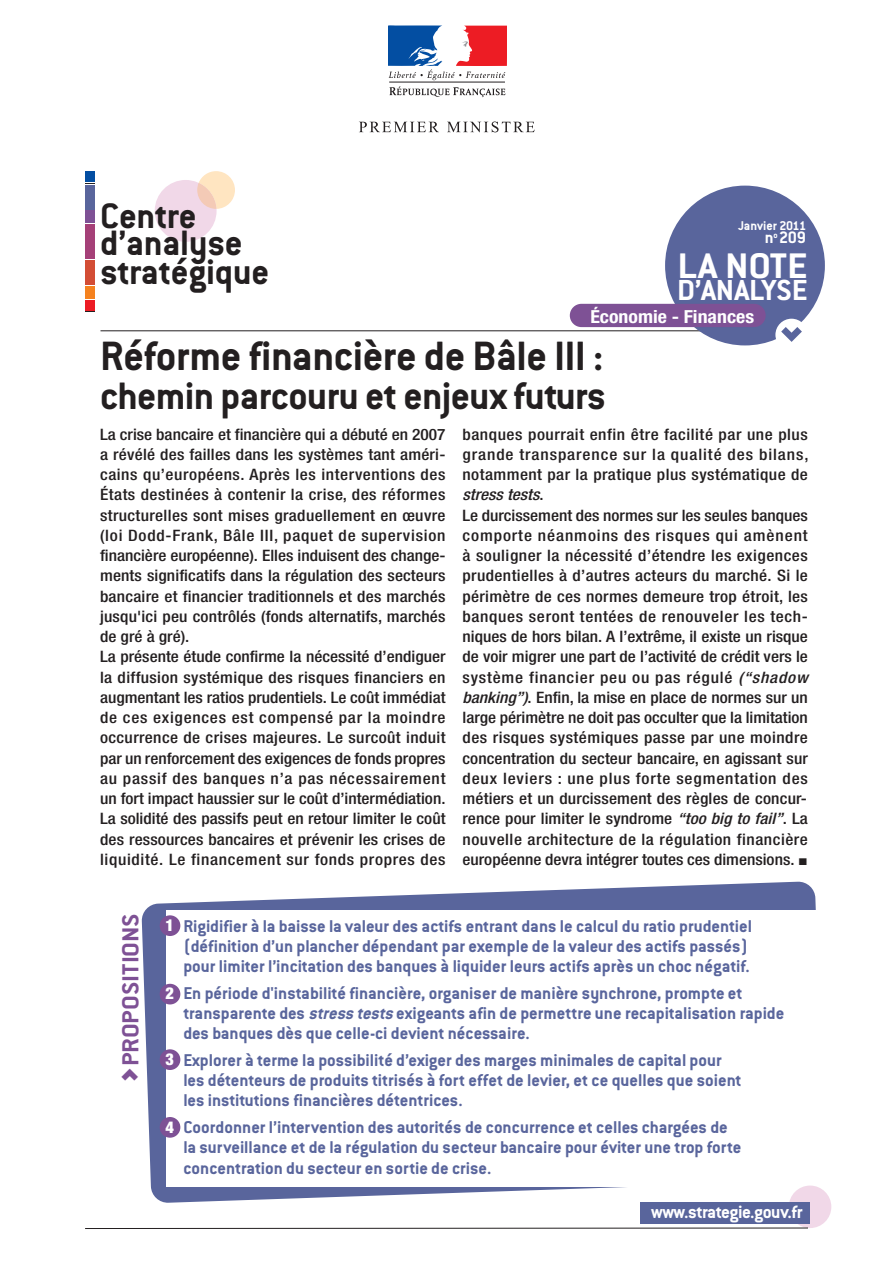
<style>
.page{position:relative;width:893px;height:1263px;background:#fff}
.page>*{position:absolute;margin:0;border:0;box-sizing:border-box;transform-origin:0 0}
.t1{font:700 55.5px "Agenda";color:#59659c}
.t2{font:45px "Conduit ITCTT Bold";letter-spacing:-.01em;color:#231f20}
.t3{font:700 44.25px "Agenda";color:#7e5195}
.t4{font:42px "Conduit ITCTT Bold";letter-spacing:-.015em;color:#231f20}
.t5{font:39px "Conduit ITCTT Bold";letter-spacing:-.005em;color:#fff;scale:1.1 1}
.t6{font:700 38.7px/29.2px "Conduit ITC";letter-spacing:-.005em;color:#231f20}
.t7{font:31.8px "Conduit ITCTT Bold";letter-spacing:-.01em;color:#fff;scale:1.05 1}
.t8{font:25.5px "Conduit ITCTT Bold";color:#7e5195;scale:1.1 1}
.t9{font:19.5px "Conduit ITCTT Bold";letter-spacing:-.025em;color:#fff}
.t10{font:18.75px/20.2px "Conduit ITCTT Bold";color:#59659c}
.t11{font:18.15px "Conduit ITCTT Bold";color:#fff}
.t12{font:700 condensed 18px "Helvetica Neue LT";color:#fff;scale:1.1 1}
.t13{font:900 condensed 16.35px "Helvetica Neue LT";color:#fff}
.t14{font:500 condensed 15.75px/20.2px "Helvetica Neue LT";letter-spacing:.015em;color:#231f20;scale:1.1 1}
.t15{font:13.95px "Conduit ITCTT Bold";color:#fff}
.s1{font-style:italic}
.s2{font-family:"European Pi Three";font-weight:400;font-stretch:normal}
</style>
<div class="page">
<svg style="left:142px;top:881px;width:674px;height:322px;fill:#59659c"></svg>
<div style="left:167px;top:910px;width:726px;height:276px;background:#fff"></div>
<hr style="left:100px;top:330px;width:685px;height:1px;background:#231f20">
<div style="left:665px;top:186px;width:160px;height:159px;background:#59659c;border-radius:50%"></div>
<div style="left:570px;top:304px;width:196px;height:23px;background:#7e5195;border-radius:12px"></div>
<div style="left:789px;top:1185px;width:42px;height:43px;background:#f1d8e8;border-radius:50%"></div>
<div style="left:641px;top:1202px;width:169px;height:21px;background:#59659c"></div>
<svg style="left:85px;top:1227px;width:723px;height:2px"></svg>
<div style="left:775px;top:319px;width:33px;height:32px;background:#fff;border-radius:50%"></div>
<div style="left:160px;top:915px;width:20px;height:21px;background:#7e5195;border-radius:50%"></div>
<div style="left:160px;top:984px;width:20px;height:20px;background:#7e5195;border-radius:50%"></div>
<div style="left:160px;top:1049px;width:20px;height:21px;background:#7e5195;border-radius:50%"></div>
<div style="left:160px;top:1117px;width:20px;height:21px;background:#7e5195;border-radius:50%"></div>
<div style="left:85px;top:171px;width:10px;height:11px;background:#034ea2"></div>
<div style="left:85px;top:300px;width:10px;height:10px;background:#ed1c24"></div>
<div style="left:85px;top:185px;width:10px;height:24px;background:#59659c"></div>
<div style="left:85px;top:211px;width:10px;height:12px;background:#7e5195"></div>
<div style="left:85px;top:224px;width:10px;height:35px;background:#a54078"></div>
<div style="left:85px;top:261px;width:10px;height:24px;background:#d34d35"></div>
<div style="left:85px;top:286px;width:10px;height:12px;background:#f5821f"></div>
<div style="left:155px;top:180px;width:62px;height:62px;background:#f1d8e8;border-radius:50%"></div>
<svg style="left:197px;top:171px;width:38px;height:38px"></svg>
<div style="left:388px;top:26px;width:118px;height:71px;background:linear-gradient(to right,#fefefe,#fff)"></div>
<svg style="left:359px;top:122px;width:80px;height:10px"></svg>
<svg style="left:447px;top:121px;width:88px;height:11px"></svg>
<svg style="left:389px;top:86px;width:116px;height:11px"></svg>
<hr style="left:389px;top:82px;width:116px;height:1px;background:#231f20">
<svg style="left:388px;top:26px;width:119px;height:54px"></svg>
<h3 class="t6" style="left:100px;top:206px;width:98px">Centre</h3>
<h3 class="t6" style="left:100px;top:233px;width:171px">d’analyse stratégique</h3>
<p class="t15" style="left:738px;top:221px;width:70px">Janvier 2011</p>
<p class="t11" style="left:765px;top:232px;width:43px">n<sup>o</sup>209</p>
<h3 class="t5" style="left:678px;top:253px;width:120px">LA NOTE</h3>
<h3 class="t7" style="left:677px;top:280px;width:126px">D’ANALYSE</h3>
<p class="t12" style="left:590px;top:310px;width:150px">Économie - Finances</p>
<h2 class="t2" style="left:100px;top:342px;width:505px">Réforme financière de Bâle III :</h2>
<h3 class="t4" style="left:100px;top:383px;width:507px">chemin parcouru et enjeux futurs</h3>
<h1 class="t1" style="left:816px;top:324px;width:21px;rotate:90deg">&gt;</h1>
<p class="t14" style="left:100px;top:425px;width:316px">La crise bancaire et financière qui a débuté en 2007 a révélé des failles dans les systèmes tant améri&shy;cains qu’européens. Après les interventions des États destinées à contenir la crise, des réformes structurelles sont mises graduellement en œuvre (loi Dodd-Frank, Bâle III, paquet de supervision financière européenne). Elles induisent des change&shy;ments significatifs dans la régulation des secteurs bancaire et financier traditionnels et des marchés jusqu'ici peu contrôlés (fonds alternatifs, marchés de gré à gré).<br>La présente étude confirme la nécessité d’endiguer la diffusion systémique des risques financiers en augmentant les ratios prudentiels. Le coût immédiat de ces exigences est compensé par la moindre occurrence de crises majeures. Le surcoût induit par un renforcement des exigences de fonds propres au passif des banques n’a pas nécessairement un fort impact haussier sur le coût d’intermédiation.<br>La solidité des passifs peut en retour limiter le coût des ressources bancaires et prévenir les crises de liquidité. Le financement sur fonds propres des</p>
<p class="t14" style="left:462px;top:425px;width:316px">banques pourrait enfin être facilité par une plus grande transparence sur la qualité des bilans, notamment par la pratique plus systématique de <span class="s1">stress tests</span>.<br>Le durcissement des normes sur les seules banques comporte néanmoins des risques qui amènent à souligner la nécessité d’étendre les exigences prudentielles à d’autres acteurs du marché. Si le périmètre de ces normes demeure trop étroit, les banques seront tentées de renouveler les tech&shy;niques de hors bilan. A l’extrême, il existe un risque de voir migrer une part de l’activité de crédit vers le système financier peu ou pas régulé <span class="s1">(“shadow banking”)</span>. Enfin, la mise en place de normes sur un large périmètre ne doit pas occulter que la limitation des risques systémiques passe par une moindre concentration du secteur bancaire, en agissant sur deux leviers : une plus forte segmentation des métiers et un durcissement des règles de concur&shy;rence pour limiter le syndrome <span class="s1">“too big to fail”</span>. La nouvelle architecture de la régulation financière européenne devra intégrer toutes ces dimensions. <span class="s2">g</span></p>
<h3 class="t8" style="left:123px;top:1066px;width:141px;rotate:-90deg">PROPOSITIONS</h3>
<h3 class="t3" style="left:110px;top:1083px;width:17px;rotate:-90deg">&gt;</h3>
<p class="t13" style="left:165px;top:919px;width:10px">1</p>
<p class="t13" style="left:165px;top:988px;width:10px">2</p>
<p class="t13" style="left:165px;top:1053px;width:10px">3</p>
<p class="t13" style="left:165px;top:1121px;width:10px">4</p>
<p class="t10" style="left:183px;top:918px;width:570px">Rigidifier à la baisse la valeur des actifs entrant dans le calcul du ratio prudentiel (définition d’un plancher dépendant par exemple de la valeur des actifs passés) pour limiter l’incitation des banques à liquider leurs actifs après un choc négatif.</p>
<p class="t10" style="left:183px;top:985px;width:602px">En période d'instabilité financière, organiser de manière synchrone, prompte et transparente des <span class="s1">stress tests</span>exigeants afin de permettre une recapitalisation rapide des banques dès que celle-ci devient nécessaire.</p>
<p class="t10" style="left:183px;top:1052px;width:560px">Explorer à terme la possibilité d’exiger des marges minimales de capital pour les détenteurs de produits titrisés à fort effet de levier, et ce quelles que soient les institutions financières détentrices.</p>
<p class="t10" style="left:183px;top:1119px;width:559px">Coordonner l’intervention des autorités de concurrence et celles chargées de la surveillance et de la régulation du secteur bancaire pour éviter une trop forte concentration du secteur en sortie de crise.</p>
<p class="t9" style="left:651px;top:1206px;width:153px">www.strategie.gouv.fr</p>
</div>
